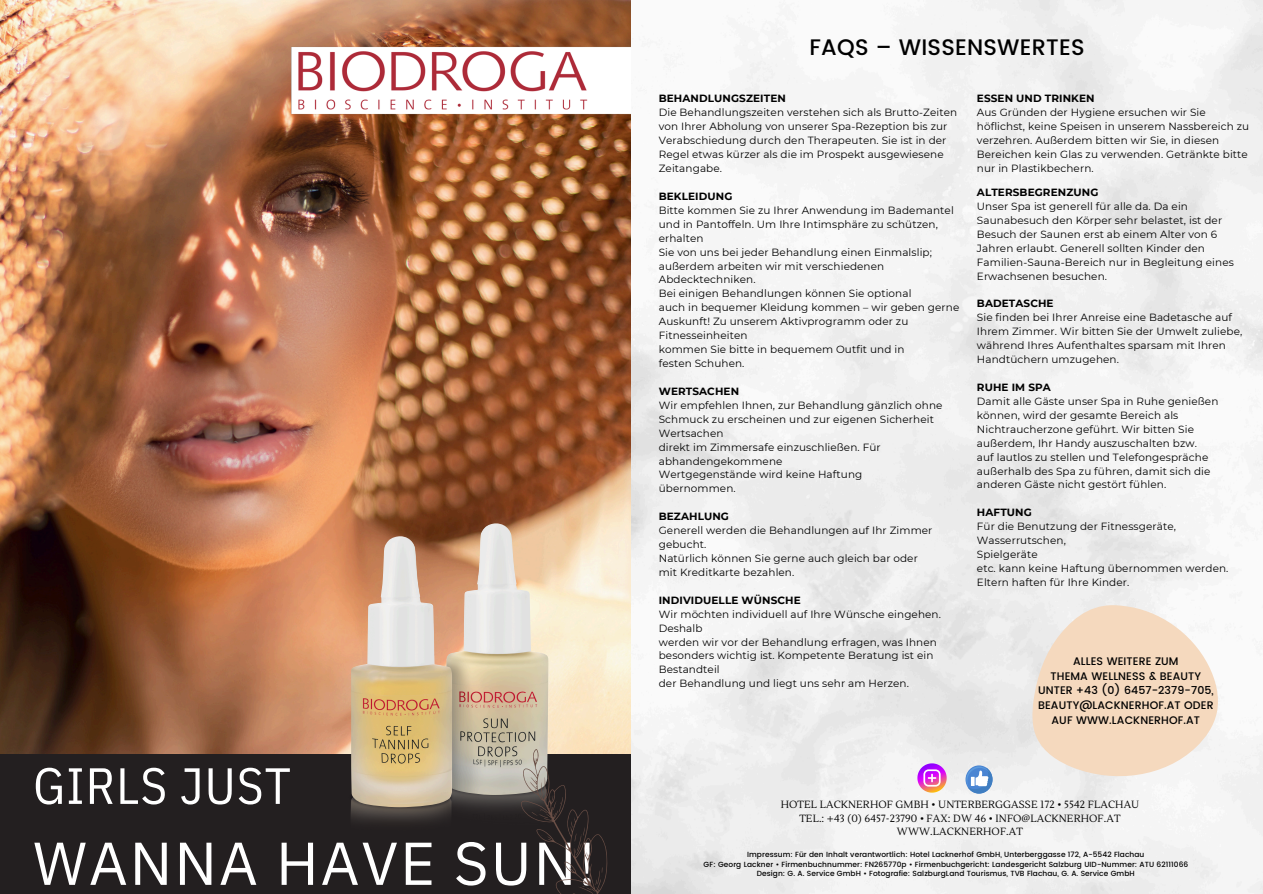
<style>
.page{position:relative;width:1263px;height:894px;background:#fff}
.page>*{position:absolute;margin:0;border:0;box-sizing:border-box;transform-origin:0 0}
.t1{font:60.45px "IBM Plex Sans";letter-spacing:.035em;color:#fff}
.t2{font:51px "IBM Plex Sans Cond";letter-spacing:.02em;color:#fff}
.t3{font:500 22.5px "Poppins";letter-spacing:.01em;color:#000}
.t4{font:500 10.95px/14.5px "Poppins";letter-spacing:.01em;color:#000;text-align:center}
.t5{font:10.5px/14px "Montserrat";letter-spacing:.01em;color:#000}
.t6{font:10.5px/14px "Lustria";letter-spacing:.01em;color:#000;text-align:center}
.t7{font:500 7.5px "Poppins";letter-spacing:.01em;color:#000}
.s1{font-weight:700}
</style>
<div class="page">
<img style="left:0;top:0;width:631px;height:753px">
<div style="left:0;top:753px;width:638px;height:140px;background:#231f20"></div>
<img style="left:289px;top:45px;width:342px;height:70px">
<img style="left:351px;top:806px;width:141px;height:16px">
<img style="left:351px;top:523px;width:197px;height:283px">
<img style="left:631px;top:0;width:632px;height:893px">
<svg style="left:965px;top:765px;width:27px;height:28px"></svg>
<svg style="left:966px;top:766px;width:26px;height:27px"></svg>
<svg style="left:917px;top:763px;width:30px;height:29px"></svg>
<svg style="left:1032px;top:604px;width:186px;height:172px"></svg>
<svg style="left:492px;top:732px;width:191px;height:162px"></svg>
<h5 class="t2" style="left:33px;top:751px;width:259px">GIRLS JUST</h5>
<h5 class="t1" style="left:33px;top:822px;width:564px">WANNA HAVE SUN!</h5>
<h5 class="t3" style="left:809px;top:34px;width:277px">FAQS – WISSENSWERTES</h5>
<h5 class="t5" style="left:659px;top:92px;width:300px"><span class="s1">BEHANDLUNGSZEITEN<br></span>Die Behandlungszeiten verstehen sich als Brutto-Zeiten von Ihrer Abholung von unserer Spa-Rezeption bis zur Verabschiedung durch den Therapeuten. Sie ist in der Regel etwas kürzer als die im Prospekt ausgewiesene Zeitangabe.</h5>
<p class="t5" style="left:659px;top:189px;width:302px"><span class="s1">BEKLEIDUNG<br></span>Bitte kommen Sie zu Ihrer Anwendung im Bademantel und in Pantoffeln. Um Ihre Intimsphäre zu schützen, erhalten<br>Sie von uns bei jeder Behandlung einen Einmalslip; außerdem arbeiten wir mit verschiedenen Abdecktechniken.<br>Bei einigen Behandlungen können Sie optional<br>auch in bequemer Kleidung kommen – wir geben gerne Auskunft! Zu unserem Aktivprogramm oder zu Fitnesseinheiten<br>kommen Sie bitte in bequemem Outfit und in<br>festen Schuhen.</p>
<h5 class="t5" style="left:659px;top:384px;width:285px"><span class="s1">WERTSACHEN<br></span>Wir empfehlen Ihnen, zur Behandlung gänzlich ohne<br>Schmuck zu erscheinen und zur eigenen Sicherheit<br>Wertsachen<br>direkt im Zimmersafe einzuschließen. Für abhandengekommene<br>Wertgegenstände wird keine Haftung<br>übernommen.</h5>
<h5 class="t5" style="left:659px;top:509px;width:275px"><span class="s1">BEZAHLUNG<br></span>Generell werden die Behandlungen auf Ihr Zimmer gebucht.<br>Natürlich können Sie gerne auch gleich bar oder mit Kreditkarte bezahlen.</h5>
<h5 class="t5" style="left:659px;top:593px;width:284px"><span class="s1">INDIVIDUELLE WÜNSCHE<br></span>Wir möchten individuell auf Ihre Wünsche eingehen.<br>Deshalb<br>werden wir vor der Behandlung erfragen, was Ihnen besonders wichtig ist. Kompetente Beratung ist ein Bestandteil<br>der Behandlung und liegt uns sehr am Herzen.</h5>
<h5 class="t5" style="left:977px;top:92px;width:274px"><span class="s1">ESSEN UND TRINKEN<br></span>Aus Gründen der Hygiene ersuchen wir Sie höflichst, keine Speisen in unserem Nassbereich zu verzehren. Außerdem bitten wir Sie, in diesen Bereichen kein Glas zu verwenden. Getränkte bitte nur in Plastikbechern.</h5>
<p class="t5" style="left:977px;top:185px;width:258px"><span class="s1">ALTERSBEGRENZUNG<br></span>Unser Spa ist generell für alle da. Da ein Saunabesuch den Körper sehr belastet, ist der Besuch der Saunen erst ab einem Alter von 6<br>Jahren erlaubt. Generell sollten Kinder den Familien-Sauna-Bereich nur in Begleitung eines Erwachsenen besuchen.</p>
<h3 class="t5" style="left:977px;top:296px;width:267px"><span class="s1">BADETASCHE<br></span>Sie finden bei Ihrer Anreise eine Badetasche auf Ihrem Zimmer. Wir bitten Sie der Umwelt zuliebe, während Ihres Aufenthaltes sparsam mit Ihren Handtüchern umzugehen.</h3>
<p class="t5" style="left:977px;top:380px;width:243px"><span class="s1">RUHE IM SPA<br></span>Damit alle Gäste unser Spa in Ruhe genießen können, wird der gesamte Bereich als Nichtraucherzone geführt. Wir bitten Sie außerdem, Ihr Handy auszuschalten bzw.<br>auf lautlos zu stellen und Telefongespräche außerhalb des Spa zu führen, damit sich die anderen Gäste nicht gestört fühlen.</p>
<h4 class="t5" style="left:977px;top:505px;width:253px"><span class="s1">HAFTUNG<br></span>Für die Benutzung der Fitnessgeräte,<br>Wasserrutschen,<br>Spielgeräte<br>etc. kann keine Haftung übernommen werden.<br>Eltern haften für Ihre Kinder.</h4>
<p class="t4" style="left:1038px;top:654px;width:177px">ALLES WEITERE ZUM<br>THEMA WELLNESS &amp; BEAUTY<br>UNTER +43 (0) 6457-2379-705,<br>BEAUTY@LACKNERHOF.AT ODER<br>AUF WWW.LACKNERHOF.AT</p>
<p class="t6" style="left:781px;top:797px;width:360px">HOTEL LACKNERHOF GMBH • UNTERBERGGASSE 172 • 5542 FLACHAU<br>TEL.: +43 (0) 6457-23790 • FAX: DW 46 • INFO@LACKNERHOF.AT<br>WWW.LACKNERHOF.AT</p>
<p class="t7" style="left:747px;top:849px;width:399px">Impressum: Für den Inhalt verantwortlich: Hotel Lacknerhof GmbH, Unterberggasse 172, A-5542 Flachau</p>
<p class="t7" style="left:704px;top:859px;width:486px">GF: Georg Lackner • Firmenbuchnummer: FN265770p • Firmenbuchgericht: Landesgericht Salzburg UID-Nummer: ATU 62111066</p>
<p class="t7" style="left:757px;top:869px;width:379px">Design: G. A. Service GmbH • Fotografie: SalzburgLand Tourismus, TVB Flachau, G. A. Service GmbH</p>
</div>
